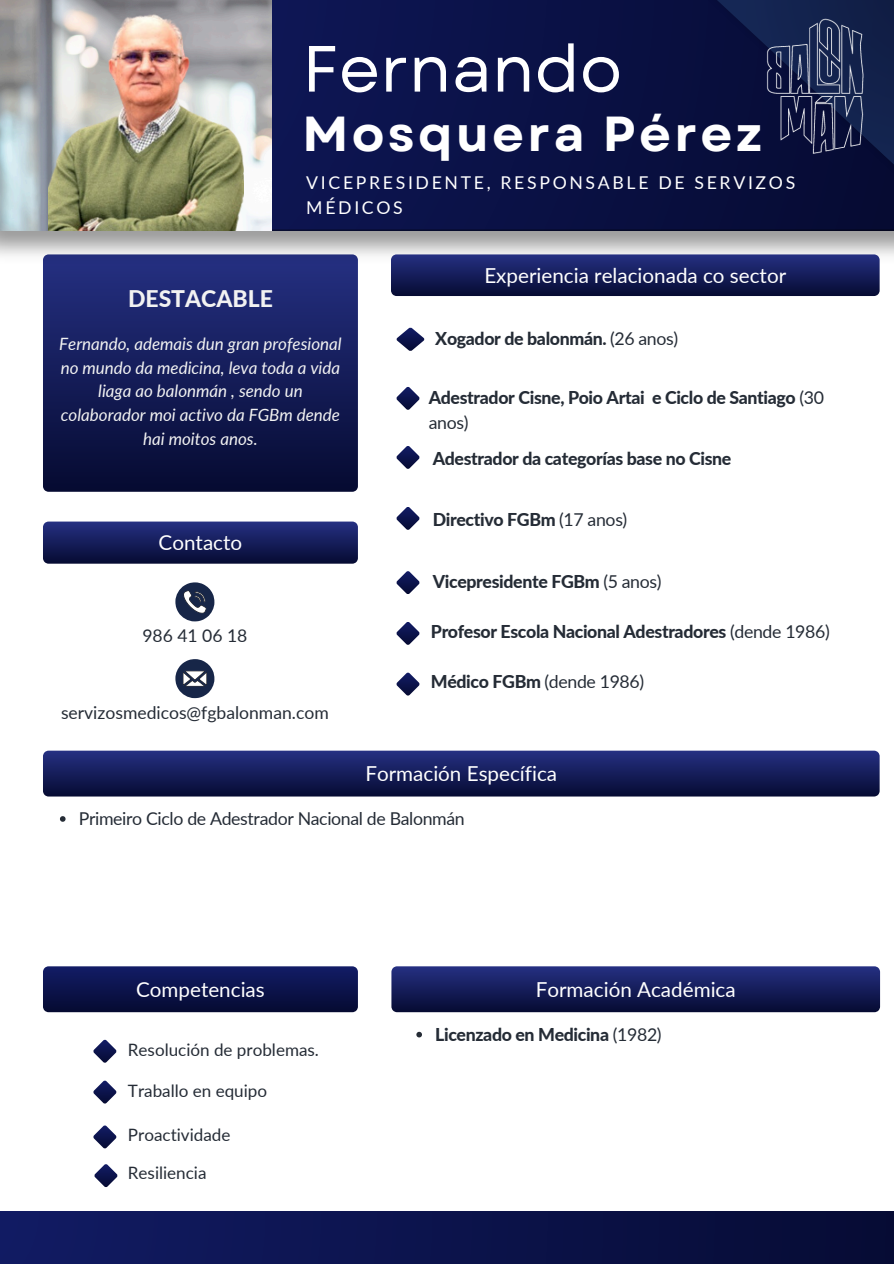
<style>
.page{position:relative;width:894px;height:1264px;background:#fff}
.page>*{position:absolute;margin:0;border:0;box-sizing:border-box;transform-origin:0 0}
.t1{font:65.1px "Garet";color:#fff}
.t2{font:700 49.2px "Garet";letter-spacing:.07em;color:#fff}
.t3{font:800 22.95px "Lato";color:#f2f2f2}
.t4{font:20.55px "Lato";color:#fff}
.t5{font:800 17.7px/24.8px "Lato";letter-spacing:-.02em;color:#252c36}
.t6{font:17.7px "Lato";letter-spacing:-.02em;color:#252c36}
.t7{font:17.7px/24.6px "Lato";letter-spacing:.15em;color:#fff}
.t8{font:17.55px "Lato";color:#252c36}
.t9{font:17.1px "Lato";color:#252c36}
.t10{font:italic 16.95px/23.7px "Lato";color:#f2f2f2;text-align:center}
.s1{font-weight:400}
.s2{font-weight:800}
</style>
<div class="page">
<div style="left:0;top:0;width:893px;height:231px;background:#0b1248"></div>
<svg style="left:43px;top:288px;width:315px;height:204px;background:#131a53"></svg>
<img style="left:0;top:226px;width:893px;height:62px">
<svg style="left:43px;top:966px;width:315px;height:46px;background:#0e154d"></svg>
<svg style="left:391px;top:966px;width:488px;height:46px;background:#171f5b"></svg>
<svg style="left:175px;top:659px;width:39px;height:39px"></svg>
<svg style="left:175px;top:582px;width:39px;height:39px"></svg>
<svg style="left:43px;top:521px;width:315px;height:42px;background:#19215d"></svg>
<svg style="left:391px;top:254px;width:488px;height:42px;background:#18205c"></svg>
<svg style="left:688px;top:0;width:205px;height:213px"></svg>
<svg style="left:93px;top:1039px;width:23px;height:23px"></svg>
<svg style="left:93px;top:1080px;width:23px;height:23px"></svg>
<svg style="left:93px;top:1125px;width:23px;height:23px"></svg>
<svg style="left:94px;top:1164px;width:23px;height:23px"></svg>
<svg style="left:396px;top:387px;width:23px;height:23px"></svg>
<svg style="left:396px;top:446px;width:23px;height:23px"></svg>
<div style="left:0;top:1211px;width:893px;height:52px;background:linear-gradient(to right,#111b63,#060b34)"></div>
<img style="left:0;top:0;width:271px;height:230px">
<svg style="left:396px;top:507px;width:23px;height:23px"></svg>
<svg style="left:396px;top:571px;width:23px;height:23px"></svg>
<svg style="left:396px;top:622px;width:23px;height:23px"></svg>
<svg style="left:396px;top:328px;width:28px;height:23px"></svg>
<svg style="left:43px;top:750px;width:836px;height:46px;background:#19215d"></svg>
<img style="left:758px;top:12px;width:114px;height:152px">
<svg style="left:396px;top:672px;width:23px;height:23px"></svg>
<img style="left:49px;top:0;width:194px;height:231px">
<svg style="left:416px;top:1031px;width:6px;height:6px"></svg>
<svg style="left:60px;top:816px;width:6px;height:5px"></svg>
<h2 class="t1" style="left:302px;top:22px;width:321px">Fernando</h2>
<p class="t2" style="left:302px;top:98px;width:461px">Mosquera Pérez</p>
<h6 class="t7" style="left:306px;top:170px;width:490px">VICEPRESIDENTE, RESPONSABLE DE SERVIZOS<br>MÉDICOS</h6>
<p class="t3" style="left:128px;top:284px;width:146px">DESTACABLE</p>
<p class="t10" style="left:59px;top:332px;width:284px">Fernando, ademais dun gran profesional no mundo da medicina, leva toda a vida liaga ao balonmán , sendo un colaborador moi activo da FGBm dende hai moitos anos.</p>
<p class="t4" style="left:159px;top:529px;width:85px">Contacto</p>
<p class="t8" style="left:142px;top:624px;width:106px">986 41 06 18</p>
<p class="t8" style="left:61px;top:701px;width:269px">servizosmedicos@fgbalonman.com</p>
<h1 class="t4" style="left:484px;top:262px;width:303px">Experiencia relacionada co sector</h1>
<h4 class="t5" style="left:435px;top:326px;width:244px">Xogador de balonmán. <span class="s1">(26 anos)</span></h4>
<p class="t5" style="left:428px;top:385px;width:396px">Adestrador Cisne, Poio Artai e Ciclo de Santiago <span class="s1">(30 anos)</span></p>
<h4 class="t5" style="left:432px;top:445px;width:300px">Adestrador da categorías base no Cisne</h4>
<h4 class="t5" style="left:432px;top:506px;width:196px">Directivo FGBm <span class="s1">(17 anos)</span></h4>
<p class="t5" style="left:432px;top:569px;width:230px">Vicepresidente FGBm <span class="s1">(5 anos)</span></p>
<p class="t5" style="left:431px;top:618px;width:400px">Profesor Escola Nacional Adestradores <span class="s1">(dende 1986)</span></p>
<p class="t6" style="left:431px;top:671px;width:215px"><span class="s2">Médico FGBm</span> (dende 1986)</p>
<p class="t4" style="left:365px;top:760px;width:193px">Formación Específica</p>
<h4 class="t6" style="left:79px;top:807px;width:387px">Primeiro Ciclo de Adestrador Nacional de Balonmán</h4>
<p class="t4" style="left:136px;top:976px;width:130px">Competencias</p>
<p class="t4" style="left:535px;top:976px;width:201px">Formación Académica</p>
<p class="t9" style="left:128px;top:1039px;width:192px">Resolución de problemas.</p>
<p class="t9" style="left:128px;top:1080px;width:141px">Traballo en equipo</p>
<p class="t9" style="left:128px;top:1124px;width:104px">Proactividade</p>
<p class="t9" style="left:128px;top:1161px;width:80px">Resiliencia</p>
<h4 class="t5" style="left:435px;top:1021px;width:228px">Licenzado en Medicina <span class="s1">(1982)</span></h4>
</div>
